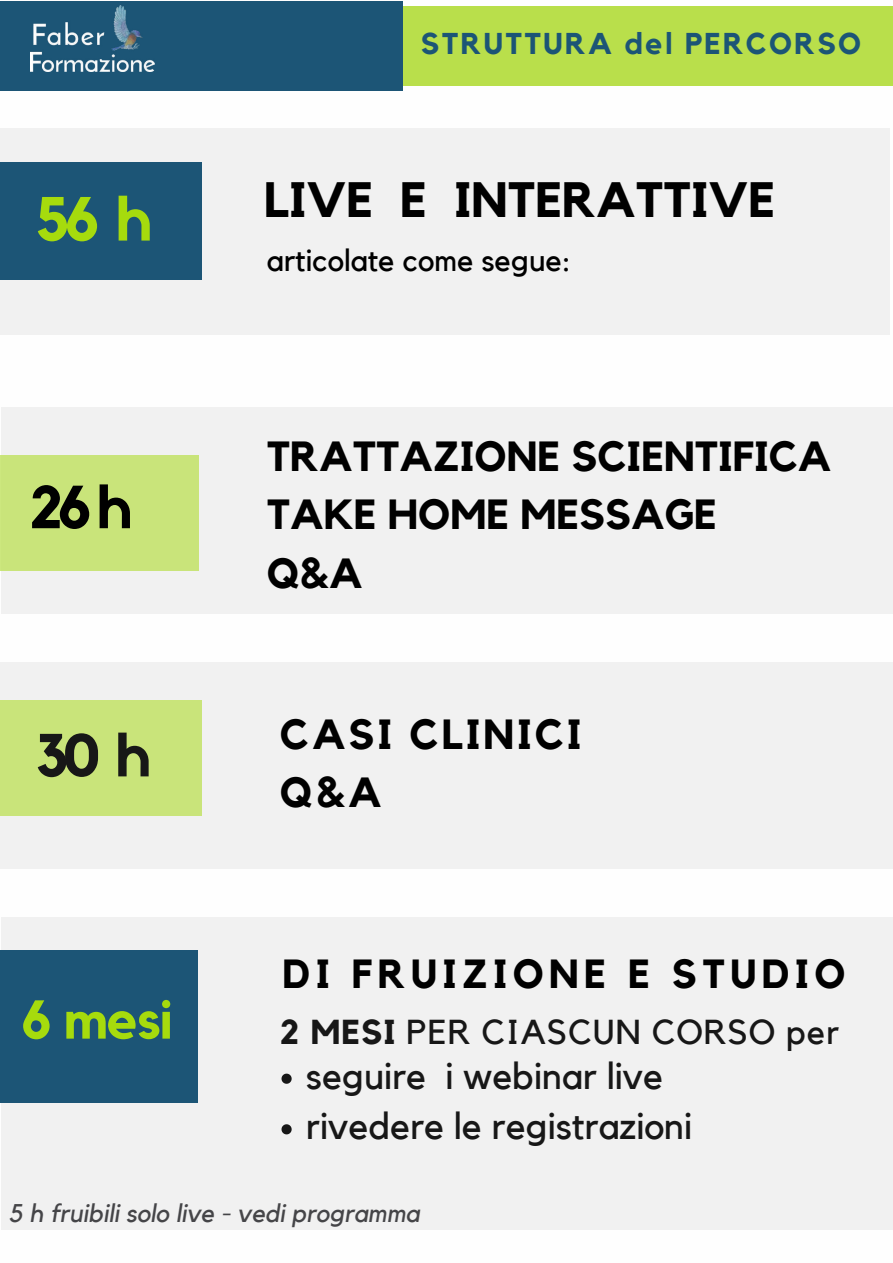
<style>
.page{position:relative;width:893px;height:1263px;background:#fff}
.page>*{position:absolute;margin:0;border:0;box-sizing:border-box;transform-origin:0 0}
.t1{font:700 61.5px "Kollektif";color:#a6db0d}
.t2{font:700 60px "Kollektif";color:#000}
.t3{font:700 60px "Kollektif";color:#171717}
.t4{font:700 54px "Kollektif";color:#a6db0d}
.t5{font:700 49.5px "Kollektif";color:#000}
.t6{font:700 42px/58.5px "Kollektif";color:#000}
.t7{font:700 42px/58.5px "Kollektif";letter-spacing:.07em;color:#000}
.t8{font:700 40.5px "Kollektif";letter-spacing:.135em;color:#000}
.t9{font:37.5px/50.6px "Kollektif";color:#171717}
.t10{font:34.5px "Kollektif";letter-spacing:.03em;color:#171717}
.t11{font:30.75px "Kollektif";color:#000}
.t12{font:700 30px "Kollektif";letter-spacing:.08em;color:#1c5576}
.t13{font:italic 25.5px "Kollektif";color:#454548}
.s1{font-weight:700}
</style>
<div class="page">
<div style="left:1px;top:917px;width:891px;height:312px;background:#f1f1f1"></div>
<div style="left:240px;top:6px;width:653px;height:79px;background:#b9df4b"></div>
<div style="left:0;top:1px;width:402px;height:89px;background:#1c5576"></div>
<div style="left:1px;top:407px;width:892px;height:207px;background:#f1f1f1"></div>
<div style="left:0;top:662px;width:893px;height:207px;background:#f1f1f1"></div>
<div style="left:0;top:128px;width:889px;height:207px;background:#f1f1f1"></div>
<img style="left:30px;top:6px;width:125px;height:65px">
<div style="left:0;top:456px;width:199px;height:115px;background:#c9e47a"></div>
<div style="left:0;top:163px;width:202px;height:117px;background:#1c5576"></div>
<div style="left:0;top:701px;width:201px;height:115px;background:#c9e47a"></div>
<div style="left:0;top:951px;width:198px;height:152px;background:#1c5576"></div>
<svg style="left:281px;top:1073px;width:11px;height:11px"></svg>
<svg style="left:281px;top:1124px;width:11px;height:10px"></svg>
<h1 class="t1" style="left:35px;top:191px;width:117px">56 h</h1>
<h2 class="t2" style="left:29px;top:480px;width:103px">26h</h2>
<h2 class="t3" style="left:35px;top:728px;width:116px">30 h</h2>
<h3 class="t4" style="left:21px;top:995px;width:154px">6 mesi</h3>
<p class="t12" style="left:421px;top:29px;width:442px">STRUTTURA del PERCORSO</p>
<h3 class="t5" style="left:264px;top:177px;width:512px">LIVE E INTERATTIVE</h3>
<p class="t11" style="left:267px;top:246px;width:306px">articolate come segue:</p>
<p class="t6" style="left:267px;top:428px;width:566px">TRATTAZIONE SCIENTIFICA<br>TAKE HOME MESSAGE<br>Q&amp;A</p>
<p class="t7" style="left:280px;top:707px;width:303px">CASI CLINICI<br>Q&amp;A</p>
<p class="t8" style="left:283px;top:955px;width:564px">DI FRUIZIONE E STUDIO</p>
<p class="t10" style="left:280px;top:1016px;width:561px"><span class="s1">2 MESI</span> PER CIASCUN CORSO per</p>
<p class="t9" style="left:306px;top:1052px;width:388px">seguire i webinar live rivedere le registrazioni</p>
<p class="t13" style="left:9px;top:1201px;width:412px">5 h fruibili solo live - vedi programma</p>
</div>
